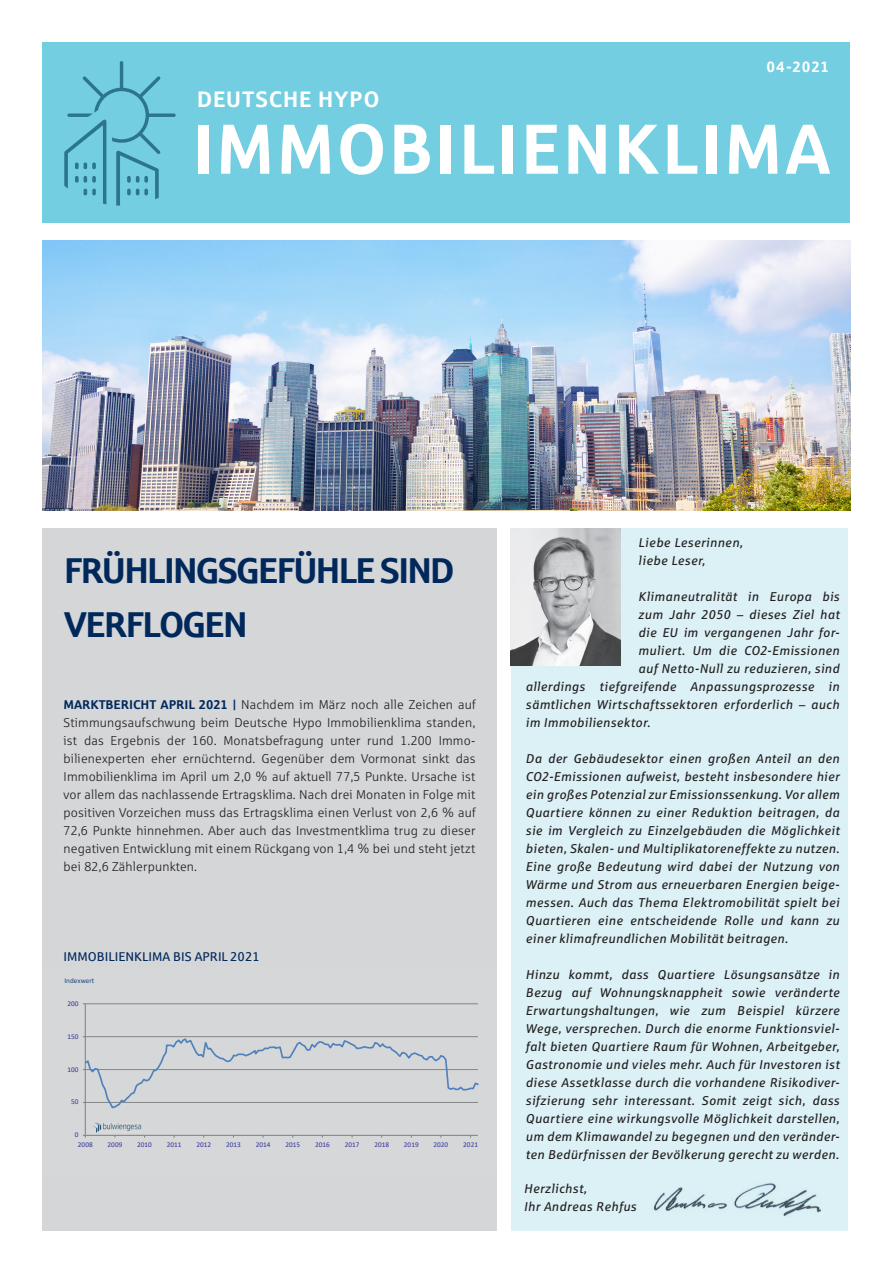
<style>
.page{position:relative;width:893px;height:1263px;background:#fff}
.page>*{position:absolute;margin:0;border:0;box-sizing:border-box;transform-origin:0 0}
.t1{font:700 70.5px "Sparkasse Rg";letter-spacing:.02em;color:#fff}
.t2{font:700 36px/54px "Sparkasse Rg";letter-spacing:-.06em;color:#00285b}
.t3{font:700 22.5px "Sparkasse Rg";letter-spacing:.025em;color:#fff}
.t4{font:700 15px "Sparkasse Rg";letter-spacing:.055em;color:#fff}
.t5{font:italic 12.75px/18px "Sparkasse Rg";letter-spacing:.025em;color:#231f20;text-align:justify}
.t6{font:12.75px/18px "Sparkasse Lt";letter-spacing:.015em;color:#231f20;text-align:justify}
.t7{font:12.75px "Sparkasse Rg";color:#00285b}
.t8{font:7.2px "Calibri";color:#339}
.t9{font:7.2px "Calibri";color:#1f497d}
.s1{font-family:"Sparkasse Rg";font-weight:700;color:#00285b}
</style>
<div class="page">
<div style="left:43px;top:43px;width:807px;height:180px;background:#72cee0"></div>
<div style="left:511px;top:529px;width:336px;height:702px;background:#dbf1f6"></div>
<div style="left:43px;top:529px;width:454px;height:702px;background:#d5d6d8"></div>
<img style="left:511px;top:529px;width:109px;height:136px">
<img style="left:642px;top:1172px;width:186px;height:45px">
<svg style="left:64px;top:61px;width:112px;height:145px"></svg>
<div style="left:43px;top:967px;width:453px;height:207px;background:#d5d7d8"></div>
<hr style="left:85px;top:1003px;width:393px;height:1px;background:#868686">
<hr style="left:85px;top:1004px;width:1px;height:131px;background:#7f7f7f">
<hr style="left:85px;top:1135px;width:393px;height:1px;background:#7f7f7f">
<svg style="left:83px;top:1036px;width:395px;height:73px"></svg>
<img style="left:93px;top:1122px;width:48px;height:10px">
<img style="left:43px;top:241px;width:807px;height:270px">
<p class="t3" style="left:197px;top:85px;width:184px">DEUTSCHE HYPO</p>
<p class="t4" style="left:766px;top:57px;width:64px">04-2021</p>
<p class="t1" style="left:192px;top:104px;width:640px">IMMOBILIENKLIMA</p>
<p class="t2" style="left:64px;top:542px;width:393px">FRÜHLINGSGEFÜHLE SIND<br>VERFLOGEN</p>
<p class="t6" style="left:64px;top:695px;width:414px"><span class="s1">MARKTBERICHT APRIL 2021 |</span> Nachdem im März noch alle Zeichen auf Stimmungsaufschwung beim Deutsche Hypo Immobilienklima standen, ist das Ergebnis der 160. Monatsbefragung unter rund 1.200 Immo&shy;bilienexperten eher ernüchternd. Gegenüber dem Vormonat sinkt das Immobilienklima im April um 2,0 % auf aktuell 77,5 Punkte. Ursache ist vor allem das nachlassende Ertragsklima. Nach drei Monaten in Folge mit positiven Vorzeichen muss das Ertragsklima einen Verlust von 2,6 % auf 72,6 Punkte hinnehmen. Aber auch das Investmentklima trug zu dieser negativen Entwicklung mit einem Rückgang von 1,4 % bei und steht jetzt bei 82,6 Zählerpunkten.</p>
<p class="t7" style="left:64px;top:948px;width:198px">IMMOBILIENKLIMA BIS APRIL 2021</p>
<p class="t9" style="left:64px;top:976px;width:31px">Indexwert</p>
<p class="t8" style="left:67px;top:998px;width:13px">200</p>
<p class="t8" style="left:67px;top:1031px;width:13px">150</p>
<p class="t8" style="left:67px;top:1064px;width:13px">100</p>
<p class="t8" style="left:71px;top:1097px;width:9px">50</p>
<p class="t8" style="left:75px;top:1130px;width:5px">0</p>
<p class="t8" style="left:78px;top:1139px;width:16px">2008</p>
<p class="t8" style="left:108px;top:1139px;width:16px">2009</p>
<p class="t8" style="left:137px;top:1139px;width:16px">2010</p>
<p class="t8" style="left:167px;top:1139px;width:16px">2011</p>
<p class="t8" style="left:196px;top:1139px;width:16px">2012</p>
<p class="t8" style="left:226px;top:1139px;width:16px">2013</p>
<p class="t8" style="left:256px;top:1139px;width:16px">2014</p>
<p class="t8" style="left:285px;top:1139px;width:16px">2015</p>
<p class="t8" style="left:315px;top:1139px;width:16px">2016</p>
<p class="t8" style="left:345px;top:1139px;width:16px">2017</p>
<p class="t8" style="left:374px;top:1139px;width:16px">2018</p>
<p class="t8" style="left:404px;top:1139px;width:16px">2019</p>
<p class="t8" style="left:434px;top:1139px;width:16px">2020</p>
<p class="t8" style="left:463px;top:1139px;width:16px">2021</p>
<p class="t5" style="left:638px;top:533px;width:106px">Liebe Leserinnen,</p>
<p class="t5" style="left:638px;top:551px;width:68px">liebe Leser,</p>
<p class="t5" style="left:638px;top:587px;width:203px">Klimaneutralität in Europa bis</p>
<p class="t5" style="left:638px;top:605px;width:203px">zum Jahr 2050 – dieses Ziel hat</p>
<p class="t5" style="left:638px;top:623px;width:203px">die EU im vergangenen Jahr for-</p>
<p class="t5" style="left:638px;top:641px;width:203px">muliert. Um die CO2-Emissionen</p>
<p class="t5" style="left:638px;top:659px;width:203px">auf Netto-Null zu reduzieren, sind</p>
<p class="t5" style="left:526px;top:677px;width:315px">allerdings tiefgreifende Anpassungsprozesse in</p>
<p class="t5" style="left:526px;top:695px;width:315px">sämtlichen Wirtschaftssektoren erforderlich – auch</p>
<p class="t5" style="left:526px;top:713px;width:126px">im Immobiliensektor.</p>
<p class="t5" style="left:526px;top:749px;width:315px">Da der Gebäudesektor einen großen Anteil an den CO2-Emissionen aufweist, besteht insbesondere hier ein großes Potenzial zur Emissionssenkung. Vor allem Quartiere können zu einer Reduktion beitragen, da sie im Vergleich zu Einzelgebäuden die Möglichkeit bieten, Skalen- und Multiplikatoreneffekte zu nutzen.<br>Eine große Bedeutung wird dabei der Nutzung von Wärme und Strom aus erneuerbaren Energien beige&shy;messen. Auch das Thema Elektromobilität spielt bei Quartieren eine entscheidende Rolle und kann zu einer klimafreundlichen Mobilität beitragen.</p>
<p class="t5" style="left:526px;top:965px;width:315px">Hinzu kommt, dass Quartiere Lösungsansätze in Bezug auf Wohnungsknappheit sowie veränderte Erwartungshaltungen, wie zum Beispiel kürzere Wege, versprechen. Durch die enorme Funktionsviel&shy;falt bieten Quartiere Raum für Wohnen, Arbeitgeber, Gastronomie und vieles mehr. Auch für Investoren ist diese Assetklasse durch die vorhandene Risikodiver&shy;sifzierung sehr interessant. Somit zeigt sich, dass Quartiere eine wirkungsvolle Möglichkeit darstellen, um dem Klimawandel zu begegnen und den veränder&shy;ten Bedürfnissen der Bevölkerung gerecht zu werden.</p>
<p class="t5" style="left:524px;top:1179px;width:64px">Herzlichst,</p>
<p class="t5" style="left:524px;top:1197px;width:114px">Ihr Andreas Rehfus</p>
</div>
